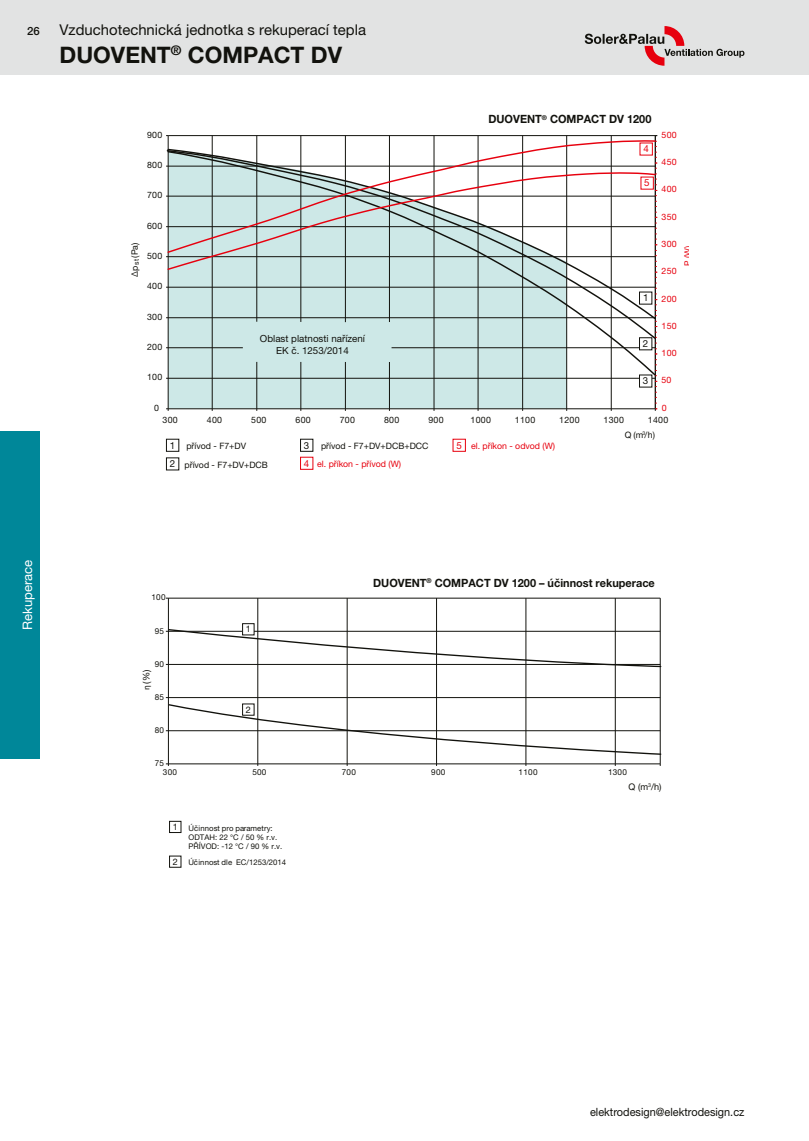
<style>
.page{position:relative;width:809px;height:1141px;background:#fff}
.page>*{position:absolute;margin:0;border:0;box-sizing:border-box;transform-origin:0 0}
.t1{font:700 22.75px "Helvetica Neue LT Pro";color:#12120d}
.t2{font:14.88px "Helvetica Neue LT Pro";color:#12120d}
.t3{font:13.12px "Helvetica Neue LT Pro";color:#fff}
.t4{font:700 11.38px "Helvetica Neue LT Pro";color:#12120d;scale:.96 1}
.t5{font:11.38px "Helvetica Neue LT Pro";color:#12120d;scale:.96 1}
.t6{font:500 11.38px "Helvetica Neue LT Pro";color:#12120d}
.t7{font:9.8px/11.7px "Helvetica Neue LT Pro";color:#12120d;text-align:center}
.t8{font:9.8px "Helvetica Neue LT Pro";color:#e7000e}
.t9{font:9.1px "Helvetica Neue LT Pro";color:#12120d}
.t10{font:8.92px "Helvetica Neue LT Pro";color:#12120d}
.t11{font:8.75px "Helvetica Neue LT Pro";letter-spacing:.03em;color:#12120d}
.t12{font:8.75px "Helvetica Neue LT Pro";color:#e7000e}
.t13{font:8.75px "Helvetica Neue LT Pro";color:#12120d}
.t14{font:8.4px "Helvetica Neue LT Pro";color:#e7000e}
.t15{font:8.22px "Helvetica Neue LT Pro";letter-spacing:.03em;color:#12120d}
.t16{font:7.7px/9.3px "Helvetica Neue LT Pro";color:#12120d}
.s1{font-size:9.8px}
.s2{font-family:"Calibri"}
.s3{font-size:8.92px}
</style>
<div class="page">
<div style="left:0;top:0;width:809px;height:74px;background:#e2e3e3"></div>
<svg style="left:584px;top:26px;width:160px;height:40px"></svg>
<div style="left:0;top:432px;width:40px;height:327px;background:#008799"></div>
<div style="left:169px;top:377px;width:397px;height:31px;background:#cde8e7"></div>
<div style="left:166px;top:439px;width:13px;height:13px;border:1px solid #12120d"></div>
<div style="left:166px;top:458px;width:13px;height:12px;border:1px solid #12120d"></div>
<div style="left:300px;top:439px;width:13px;height:13px;border:1px solid #12120d"></div>
<div style="left:300px;top:457px;width:13px;height:13px;border:1px solid #e7000e"></div>
<div style="left:453px;top:439px;width:12px;height:13px;border:1px solid #e7000e"></div>
<hr style="left:168px;top:378px;width:487px;height:1px;background:#12120d">
<hr style="left:168px;top:135px;width:487px;height:1px;background:#12120d">
<hr style="left:212px;top:136px;width:1px;height:273px;background:#12120d">
<hr style="left:256px;top:136px;width:1px;height:273px;background:#12120d">
<hr style="left:300px;top:136px;width:1px;height:273px;background:#12120d">
<hr style="left:345px;top:136px;width:1px;height:273px;background:#12120d">
<hr style="left:389px;top:136px;width:1px;height:273px;background:#12120d">
<hr style="left:434px;top:136px;width:1px;height:273px;background:#12120d">
<hr style="left:478px;top:136px;width:1px;height:273px;background:#12120d">
<hr style="left:522px;top:136px;width:1px;height:273px;background:#12120d">
<hr style="left:566px;top:136px;width:1px;height:273px;background:#12120d">
<hr style="left:611px;top:136px;width:1px;height:273px;background:#12120d">
<hr style="left:168px;top:136px;width:1px;height:273px;background:#12120d">
<hr style="left:168px;top:408px;width:487px;height:1px;background:#12120d">
<svg style="left:655px;top:135px;width:2px;height:276px"></svg>
<svg style="left:166px;top:340px;width:491px;height:37px"></svg>
<svg style="left:167px;top:320px;width:490px;height:20px"></svg>
<svg style="left:166px;top:148px;width:491px;height:172px;background:#c5d9d8"></svg>
<svg style="left:166px;top:140px;width:490px;height:31px"></svg>
<svg style="left:166px;top:171px;width:490px;height:100px"></svg>
<div style="left:639px;top:292px;width:13px;height:12px;background:#fff"></div>
<div style="left:639px;top:292px;width:13px;height:12px;border:1px solid #12120d"></div>
<div style="left:639px;top:338px;width:13px;height:12px;background:#fff"></div>
<div style="left:639px;top:337px;width:13px;height:13px;border:1px solid #12120d"></div>
<div style="left:639px;top:375px;width:13px;height:12px;background:#fff"></div>
<div style="left:639px;top:375px;width:13px;height:12px;border:1px solid #12120d"></div>
<div style="left:640px;top:143px;width:12px;height:12px;background:#fff"></div>
<div style="left:641px;top:177px;width:12px;height:12px;background:#fff"></div>
<div style="left:243px;top:322px;width:148px;height:40px;background:#cde8e7"></div>
<hr style="left:168px;top:598px;width:492px;height:1px;background:#12120d">
<hr style="left:257px;top:598px;width:1px;height:166px;background:#12120d">
<hr style="left:347px;top:598px;width:1px;height:166px;background:#12120d">
<hr style="left:436px;top:598px;width:1px;height:166px;background:#12120d">
<hr style="left:525px;top:598px;width:1px;height:166px;background:#12120d">
<hr style="left:615px;top:598px;width:1px;height:166px;background:#12120d">
<hr style="left:660px;top:598px;width:1px;height:166px;background:#12120d">
<hr style="left:168px;top:598px;width:1px;height:166px;background:#12120d">
<svg style="left:166px;top:628px;width:496px;height:40px"></svg>
<hr style="left:168px;top:764px;width:492px;height:1px;background:#12120d">
<svg style="left:166px;top:697px;width:496px;height:59px"></svg>
<div style="left:242px;top:624px;width:12px;height:11px;background:#fff"></div>
<div style="left:242px;top:623px;width:12px;height:12px;border:1px solid #12120d"></div>
<div style="left:169px;top:821px;width:12px;height:12px;border:1px solid #12120d"></div>
<div style="left:169px;top:856px;width:12px;height:11px;border:1px solid #12120d"></div>
<h3 class="t6" style="left:27px;top:25px;width:14px">26</h3>
<h2 class="t2" style="left:60px;top:21px;width:308px">Vzduchotechnická jednotka s rekuperací tepla</h2>
<h1 class="t1" style="left:60px;top:41px;width:284px">DUOVENT<sup>®</sup> COMPACT DV</h1>
<p class="t11" style="left:147px;top:129px;width:17px">900</p>
<p class="t11" style="left:147px;top:160px;width:17px">800</p>
<p class="t11" style="left:147px;top:190px;width:17px">700</p>
<p class="t11" style="left:147px;top:220px;width:17px">600</p>
<p class="t11" style="left:129px;top:277px;width:36px;rotate:-90deg">Δp<sub>st</sub> (Pa)</p>
<p class="t11" style="left:147px;top:251px;width:17px">500</p>
<p class="t11" style="left:147px;top:281px;width:17px">400</p>
<p class="t11" style="left:147px;top:311px;width:17px">300</p>
<p class="t11" style="left:147px;top:342px;width:17px">200</p>
<p class="t11" style="left:147px;top:372px;width:17px">100</p>
<p class="t11" style="left:154px;top:402px;width:6px">0</p>
<p class="t7" style="left:260px;top:333px;width:107px">Oblast platnosti nařízení<br>EK č. 1253/2014</p>
<h3 class="t4" style="left:488px;top:112px;width:171px">DUOVENT<sup>®</sup> COMPACT DV 1200</h3>
<p class="t8" style="left:643px;top:143px;width:7px">4</p>
<p class="t8" style="left:644px;top:177px;width:7px">5</p>
<p class="t7" style="left:643px;top:292px;width:7px">1</p>
<p class="t7" style="left:643px;top:338px;width:7px">2</p>
<p class="t7" style="left:643px;top:375px;width:7px">3</p>
<p class="t12" style="left:661px;top:129px;width:17px">500</p>
<p class="t12" style="left:661px;top:157px;width:17px">450</p>
<p class="t12" style="left:661px;top:184px;width:17px">400</p>
<p class="t12" style="left:661px;top:211px;width:17px">350</p>
<p class="t12" style="left:661px;top:239px;width:17px">300</p>
<p class="t14" style="left:682px;top:266px;width:21px;rotate:-90deg">P (W)</p>
<p class="t12" style="left:661px;top:266px;width:17px">250</p>
<p class="t12" style="left:661px;top:293px;width:17px">200</p>
<p class="t12" style="left:661px;top:320px;width:17px">150</p>
<p class="t12" style="left:661px;top:348px;width:17px">100</p>
<p class="t12" style="left:661px;top:375px;width:12px">50</p>
<p class="t12" style="left:661px;top:402px;width:6px">0</p>
<p class="t11" style="left:163px;top:414px;width:17px">300</p>
<p class="t11" style="left:207px;top:414px;width:17px">400</p>
<p class="t11" style="left:251px;top:414px;width:17px">500</p>
<p class="t11" style="left:295px;top:414px;width:17px">600</p>
<p class="t11" style="left:340px;top:414px;width:17px">700</p>
<p class="t11" style="left:384px;top:414px;width:17px">800</p>
<p class="t11" style="left:428px;top:414px;width:17px">900</p>
<p class="t11" style="left:470px;top:414px;width:22px">1000</p>
<p class="t11" style="left:515px;top:414px;width:22px">1100</p>
<p class="t11" style="left:559px;top:414px;width:22px">1200</p>
<p class="t11" style="left:603px;top:414px;width:22px">1300</p>
<p class="t11" style="left:648px;top:414px;width:22px">1400</p>
<h3 class="t3" style="left:20px;top:630px;width:72px;rotate:-90deg">Rekuperace</h3>
<p class="t11" style="left:625px;top:429px;width:32px">Q (m<sup>3</sup>/h)</p>
<p class="t13" style="left:170px;top:441px;width:78px"><span class="s1">1</span> přívod - F7+DV</p>
<p class="t7" style="left:170px;top:458px;width:7px">2</p>
<p class="t7" style="left:304px;top:439px;width:7px">3</p>
<p class="t13" style="left:321px;top:441px;width:109px">přívod - F7+DV+DCB+DCC</p>
<p class="t13" style="left:184px;top:459px;width:85px">přívod - F7+DV+DCB</p>
<p class="t12" style="left:304px;top:459px;width:99px"><span class="s1">4</span> el. příkon - přívod (W)</p>
<p class="t12" style="left:456px;top:440px;width:100px"><span class="s1">5</span> el. příkon - odvod (W)</p>
<p class="t15" style="left:151px;top:593px;width:16px">100</p>
<p class="t15" style="left:155px;top:626px;width:11px">95</p>
<p class="t15" style="left:155px;top:659px;width:11px">90</p>
<p class="t9" style="left:141px;top:690px;width:21px;rotate:-90deg"><span class="s2">η</span>(%)</p>
<p class="t15" style="left:155px;top:692px;width:11px">85</p>
<p class="t15" style="left:155px;top:725px;width:11px">80</p>
<p class="t15" style="left:155px;top:758px;width:11px">75</p>
<p class="t9" style="left:246px;top:624px;width:7px">1</p>
<p class="t9" style="left:246px;top:704px;width:7px">2</p>
<h3 class="t4" style="left:373px;top:576px;width:295px">DUOVENT<sup>®</sup> COMPACT DV 1200 – účinnost rekuperace</h3>
<p class="t15" style="left:163px;top:767px;width:16px">300</p>
<p class="t15" style="left:252px;top:767px;width:16px">500</p>
<p class="t15" style="left:342px;top:767px;width:16px">700</p>
<p class="t15" style="left:431px;top:767px;width:16px">900</p>
<p class="t15" style="left:518px;top:767px;width:20px">1100</p>
<p class="t15" style="left:608px;top:767px;width:20px">1300</p>
<p class="t16" style="left:189px;top:823px;width:95px;text-indent:-16px"><span class="s3">1</span> Účinnost pro parametry:<br>ODTAH: 22 °C / 50 % r.v.<br>PŘÍVOD: -12 °C / 90 % r.v.</p>
<p class="t10" style="left:173px;top:856px;width:7px">2</p>
<p class="t16" style="left:188px;top:857px;width:99px">Účinnost dle EC/1253/2014</p>
<p class="t9" style="left:628px;top:781px;width:34px">Q (m<sup>3</sup>/h)</p>
<h3 class="t5" style="left:590px;top:1105px;width:162px">elektrodesign@elektrodesign.cz</h3>
</div>
